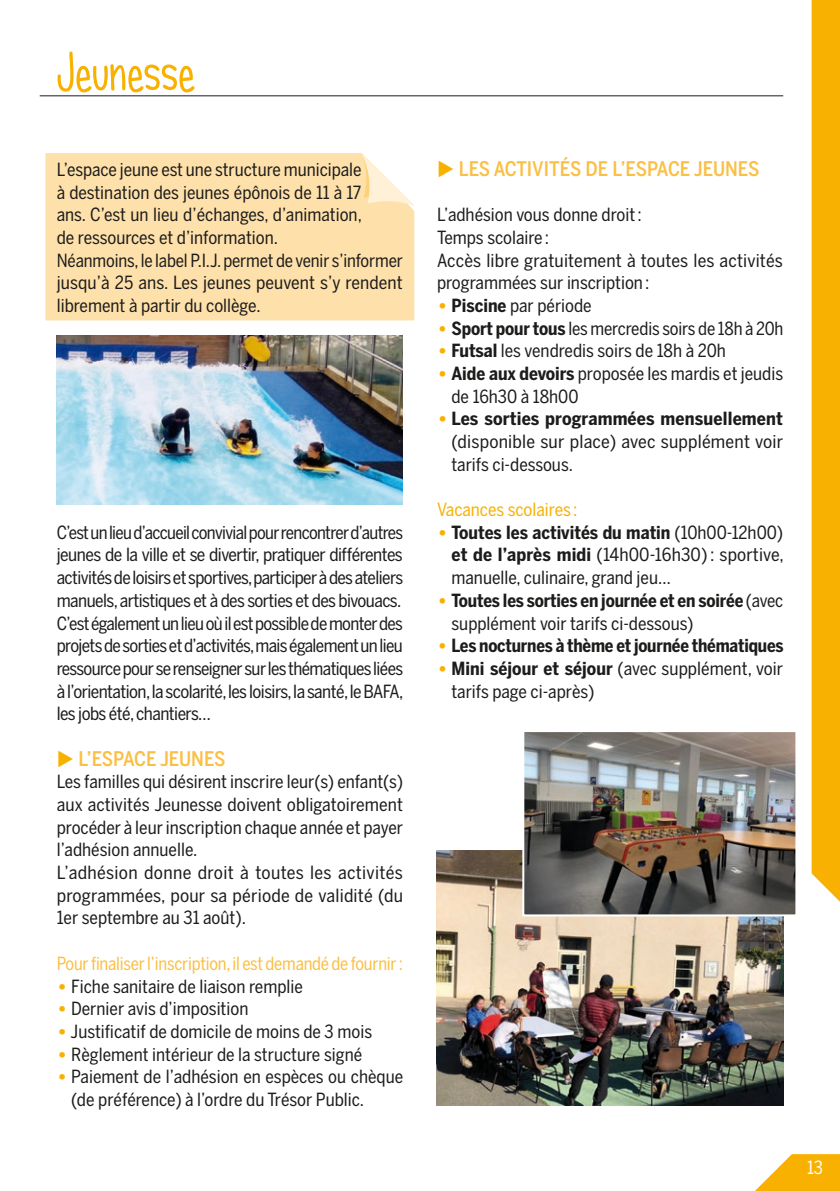
<style>
.page{position:relative;width:840px;height:1191px;background:#fff}
.page>*{position:absolute;margin:0;border:0;box-sizing:border-box;transform-origin:0 0}
.t1{font:54px "Candy Round BTN Cond";color:#f8b100}
.t2{font:500 20px "Benton Sans Cond";color:#fbbf43}
.t3{font:18px/22.6px "Benton Sans Cond";color:#1c1c1b}
.t4{font:18px "Benton Sans Cond";letter-spacing:-.01em;color:#fbbf43}
.t5{font:700 18px "Benton Sans Cond";letter-spacing:-.01em;color:#1c1c1b}
.t6{font:18px "Benton Sans Cond";letter-spacing:-.005em;color:#f8b100}
.t7{font:18px "Benton Sans Cond";color:#fff}
.s1{color:#f8b100}
.s2{font-size:23.4px;color:#f8b100}
.s3{font-weight:700}
.s4{font-weight:400;font-size:23.4px;color:#f8b100}
</style>
<div class="page">
<svg style="left:755px;top:1154px;width:84px;height:37px"></svg>
<svg style="left:811px;top:0;width:28px;height:901px;background:#f8b50f"></svg>
<div style="left:45px;top:153px;width:369px;height:167px;background:#fee0aa"></div>
<svg style="left:361px;top:153px;width:53px;height:53px"></svg>
<img style="left:57px;top:335px;width:346px;height:170px">
<hr style="left:40px;top:95px;width:742px;height:1px;background:#1c1c1b">
<img style="left:436px;top:850px;width:346px;height:256px">
<img style="left:525px;top:733px;width:269px;height:180px">
<div style="left:522px;top:730px;width:275px;height:186px;border:2px solid #fff"></div>
<h1 class="t1" style="left:57px;top:40px;width:139px">Jeunesse</h1>
<p class="t3" style="left:57px;top:158px;width:347px">L’espace jeune est une structure municipale<br>à destination des jeunes épônois de 11 à 17<br>ans. C’est un lieu d’échanges, d’animation,<br>de ressources et d’information.<br>Néanmoins, le label P.I.J. permet de venir s’informer jusqu’à 25 ans. Les jeunes peuvent s’y rendent librement à partir du collège.</p>
<p class="t3" style="left:57px;top:521px;width:348px;text-align:justify">C’est un lieu d’accueil convivial pour rencontrer d’autres jeunes de la ville et se divertir, pratiquer différentes activités de loisirs et sportives, participer à des ateliers manuels, artistiques et à des sorties et des bivouacs.<br>C’est également un lieu où il est possible de monter des projets de sorties et d’activités, mais également un lieu ressource pour se renseigner sur les thématiques liées à l’orientation, la scolarité, les loisirs, la santé, le BAFA, les jobs été, chantiers…</p>
<p class="t2" style="left:57px;top:746px;width:170px"><span class="s1">◆</span> L’ESPACE JEUNES</p>
<p class="t3" style="left:57px;top:770px;width:348px">Les familles qui désirent inscrire leur(s) enfant(s) aux activités Jeunesse doivent obligatoirement procéder à leur inscription chaque année et payer l’adhésion annuelle.<br>L’adhésion donne droit à toutes les activités programmées, pour sa période de validité (du 1er septembre au 31 août).</p>
<p class="t4" style="left:57px;top:952px;width:347px">Pour finaliser l’inscription, il est demandé de fournir:</p>
<p class="t3" style="left:57px;top:974px;width:247px"><span class="s2">•</span> Fiche sanitaire de liaison remplie</p>
<p class="t3" style="left:57px;top:997px;width:193px"><span class="s2">•</span> Dernier avis d’imposition</p>
<p class="t3" style="left:57px;top:1020px;width:317px"><span class="s2">•</span> Justificatif de domicile de moins de 3 mois</p>
<p class="t3" style="left:57px;top:1042px;width:307px"><span class="s2">•</span> Règlement intérieur de la structure signé</p>
<p class="t3" style="left:71px;top:1065px;width:333px;text-indent:-14px"><span class="s2">•</span> Paiement de l’adhésion en espèces ou chèque (de préférence) à l’ordre du Trésor Public.</p>
<p class="t2" style="left:437px;top:157px;width:324px"><span class="s1">◆</span> LES ACTIVITÉS DE L’ESPACE JEUNES</p>
<p class="t3" style="left:437px;top:203px;width:347px">L’adhésion vous donne droit:<br>Temps scolaire :<br>Accès libre gratuitement à toutes les activités programmées sur inscription:</p>
<p class="t3" style="left:437px;top:294px;width:156px"><span class="s2">•</span> <span class="s3">Piscine</span> par période</p>
<p class="t3" style="left:437px;top:317px;width:347px"><span class="s2">•</span> <span class="s3">Sport pour tous</span> les mercredis soirs de 18h à 20h</p>
<p class="t3" style="left:437px;top:339px;width:290px"><span class="s2">•</span> <span class="s3">Futsal</span> les vendredis soirs de 18h à 20h</p>
<p class="t3" style="left:451px;top:362px;width:333px;text-indent:-14px"><span class="s2">•</span> <span class="s3">Aide aux devoirs</span> proposée les mardis et jeudis de 16h30 à 18h00</p>
<p class="t3" style="left:451px;top:407px;width:333px;text-align:justify;text-indent:-14px"><span class="s2">•</span> <span class="s3">Les sorties programmées mensuellement </span>(disponible sur place) avec supplément voir tarifs ci-dessous.</p>
<p class="t6" style="left:437px;top:499px;width:142px">Vacances scolaires :</p>
<p class="t3" style="left:451px;top:521px;width:333px;text-align:justify;text-indent:-14px"><span class="s2">•</span> <span class="s3">Toutes les activités du matin</span> (10h00-12h00) <span class="s3">et de l’après midi</span> (14h00-16h30): sportive, manuelle, culinaire, grand jeu…</p>
<p class="t3" style="left:451px;top:589px;width:333px;text-indent:-14px"><span class="s2">•</span> <span class="s3">Toutes les sorties en journée et en soirée</span> (avec supplément voir tarifs ci-dessous)</p>
<p class="t5" style="left:437px;top:635px;width:348px"><span class="s4">•</span> Les nocturnes à thème et journée thématiques</p>
<p class="t3" style="left:451px;top:657px;width:333px;text-indent:-14px"><span class="s2">•</span> <span class="s3">Mini séjour et séjour</span> (avec supplément, voir tarifs page ci-après)</p>
<p class="t7" style="left:806px;top:1157px;width:17px">13</p>
</div>
